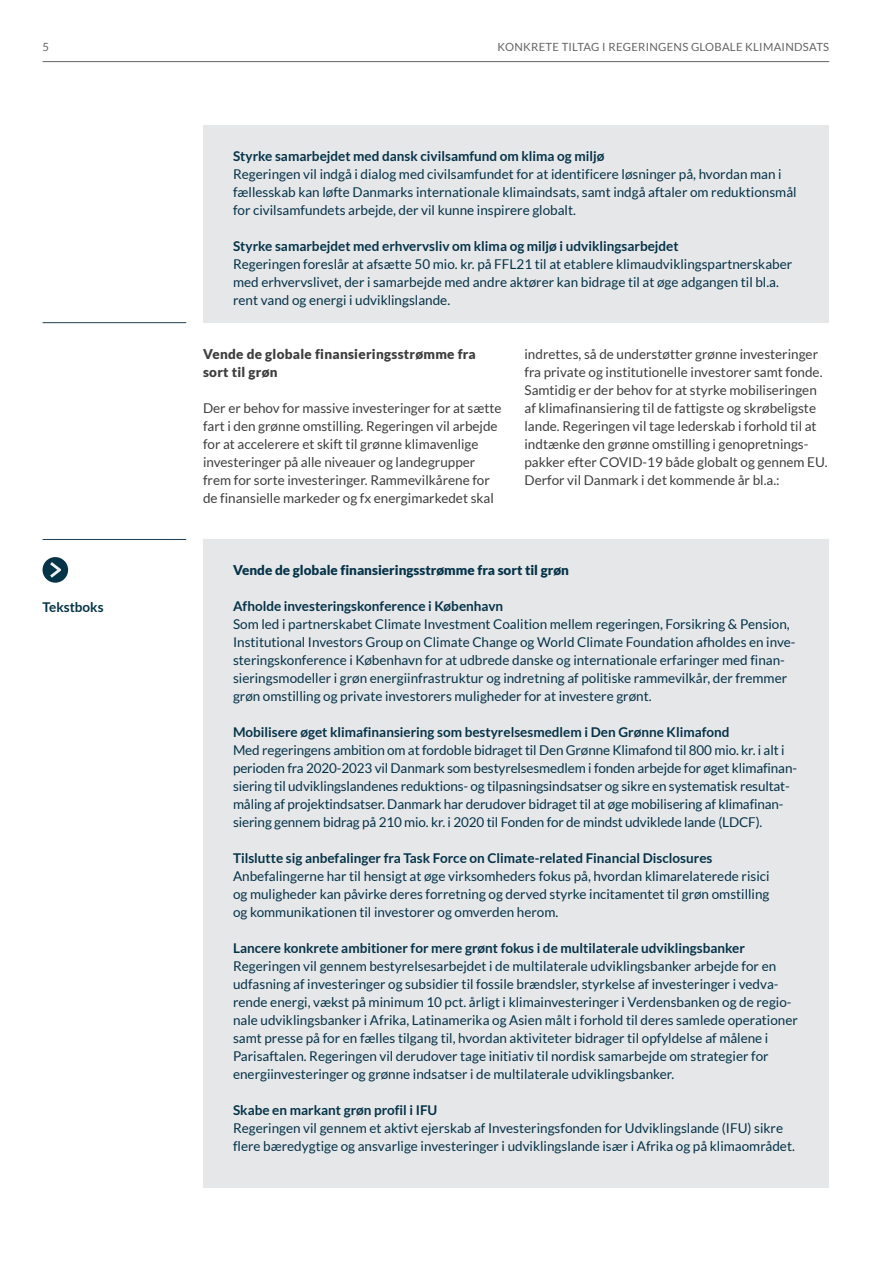
<style>
.page{position:relative;width:893px;height:1263px;background:#fff}
.page>*{position:absolute;margin:0;border:0;box-sizing:border-box;transform-origin:0 0}
.t1{font:13.5px/18px "Lato";color:#053348}
.t2{font:13.5px/18px "Lato";color:#3e3e3f}
.t3{font:700 13.5px "Lato";color:#053348}
.t4{font:900 13.5px/18px "Lato";letter-spacing:.02em;color:#3e3e3f}
.t5{font:900 13.5px "Lato";color:#053348}
.t6{font:11.25px "Lato";letter-spacing:.025em;color:#636366}
</style>
<div class="page">
<div style="left:203px;top:126px;width:626px;height:197px;background:#e6e7e9"></div>
<hr style="left:43px;top:322px;width:143px;height:1px;background:#1f3e53">
<div style="left:203px;top:539px;width:626px;height:648px;background:#e6e7e9"></div>
<hr style="left:43px;top:539px;width:143px;height:1px;background:#1f3e53">
<div style="left:43px;top:557px;width:25px;height:26px;background:#053348;border-radius:50%"></div>
<svg style="left:50px;top:562px;width:11px;height:16px"></svg>
<hr style="left:43px;top:61px;width:786px;height:1px;background:#636366">
<p class="t6" style="left:43px;top:41px;width:8px">5</p>
<p class="t6" style="left:497px;top:41px;width:333px">KONKRETE TILTAG I REGERINGENS GLOBALE KLIMAINDSATS</p>
<p class="t3" style="left:233px;top:148px;width:373px">Styrke samarbejdet med dansk civilsamfund om klima og miljø</p>
<p class="t1" style="left:233px;top:165px;width:565px">Regeringen vil indgå i dialog med civilsamfundet for at identificere løsninger på, hvordan man i fællesskab kan løfte Danmarks internationale klimaindsats, samt indgå aftaler om reduktionsmål for civilsamfundets arbejde, der vil kunne inspirere globalt.</p>
<p class="t3" style="left:233px;top:238px;width:447px">Styrke samarbejdet med erhvervsliv om klima og miljø i udviklingsarbejdet</p>
<p class="t1" style="left:233px;top:255px;width:561px">Regeringen foreslår at afsætte 50 mio. kr. på FFL21 til at etablere klimaudviklingspartnerskaber med erhvervslivet, der i samarbejde med andre aktører kan bidrage til at øge adgangen til bl.a. rent vand og energi i udviklingslande.</p>
<p class="t3" style="left:43px;top:599px;width:63px">Tekstboks</p>
<p class="t4" style="left:203px;top:345px;width:274px">Vende de globale finansieringsstrømme fra sort til grøn</p>
<p class="t2" style="left:203px;top:399px;width:300px">Der er behov for massive investeringer for at sætte fart i den grønne omstilling. Regeringen vil arbejde for at accelerere et skift til grønne klimavenlige investeringer på alle niveauer og landegrupper frem for sorte investeringer. Rammevilkårene for de finansielle markeder og fx energimarkedet skal</p>
<p class="t2" style="left:524px;top:345px;width:304px">indrettes, så de understøtter grønne investeringer fra private og institutionelle investorer samt fonde.<br>Samtidig er der behov for at styrke mobiliseringen af klimafinansiering til de fattigste og skrøbeligste lande. Regeringen vil tage lederskab i forhold til at indtænke den grønne omstilling i genopretnings&shy;pakker efter COVID-19 både globalt og gennem EU.<br>Derfor vil Danmark i det kommende år bl.a.:</p>
<p class="t5" style="left:233px;top:562px;width:337px">Vende de globale finansieringsstrømme fra sort til grøn</p>
<p class="t3" style="left:233px;top:598px;width:272px">Afholde investeringskonference i København</p>
<p class="t1" style="left:233px;top:615px;width:564px">Som led i partnerskabet Climate Investment Coalition mellem regeringen, Forsikring &amp; Pension, Institutional Investors Group on Climate Change og World Climate Foundation afholdes en inve&shy;steringskonference i København for at udbrede danske og internationale erfaringer med finan&shy;sieringsmodeller i grøn energiinfrastruktur og indretning af politiske rammevilkår, der fremmer grøn omstilling og private investorers muligheder for at investere grønt.</p>
<p class="t3" style="left:233px;top:724px;width:498px">Mobilisere øget klimafinansiering som bestyrelsesmedlem i Den Grønne Klimafond</p>
<p class="t1" style="left:233px;top:741px;width:565px">Med regeringens ambition om at fordoble bidraget til Den Grønne Klimafond til 800 mio. kr. i alt i perioden fra 2020-2023 vil Danmark som bestyrelsesmedlem i fonden arbejde for øget klimafinan&shy;siering til udviklingslandenes reduktions- og tilpasningsindsatser og sikre en systematisk resultat&shy;måling af projektindsatser. Danmark har derudover bidraget til at øge mobilisering af klimafinan&shy;siering gennem bidrag på 210 mio. kr. i 2020 til Fonden for de mindst udviklede lande (LDCF).</p>
<p class="t3" style="left:233px;top:850px;width:481px">Tilslutte sig anbefalinger fra Task Force on Climate-related Financial Disclosures</p>
<p class="t1" style="left:233px;top:867px;width:538px;text-align:justify">Anbefalingerne har til hensigt at øge virksomheders fokus på, hvordan klimarelaterede risici og muligheder kan påvirke deres forretning og derved styrke incitamentet til grøn omstilling og kommunikationen til investorer og omverden herom.</p>
<p class="t3" style="left:233px;top:940px;width:513px">Lancere konkrete ambitioner for mere grønt fokus i de multilaterale udviklingsbanker</p>
<p class="t1" style="left:233px;top:957px;width:566px">Regeringen vil gennem bestyrelsesarbejdet i de multilaterale udviklingsbanker arbejde for en udfasning af investeringer og subsidier til fossile brændsler, styrkelse af investeringer i vedva&shy;rende energi, vækst på minimum 10 pct. årligt i klimainvesteringer i Verdensbanken og de regio&shy;nale udviklingsbanker i Afrika, Latinamerika og Asien målt i forhold til deres samlede operationer samt presse på for en fælles tilgang til, hvordan aktiviteter bidrager til opfyldelse af målene i Parisaftalen. Regeringen vil derudover tage initiativ til nordisk samarbejde om strategier for energiinvesteringer og grønne indsatser i de multilaterale udviklingsbanker.</p>
<p class="t3" style="left:233px;top:1102px;width:206px">Skabe en markant grøn profil i IFU</p>
<p class="t1" style="left:233px;top:1119px;width:563px">Regeringen vil gennem et aktivt ejerskab af Investeringsfonden for Udviklingslande (IFU) sikre flere bæredygtige og ansvarlige investeringer i udviklingslande især i Afrika og på klimaområdet.</p>
</div>
